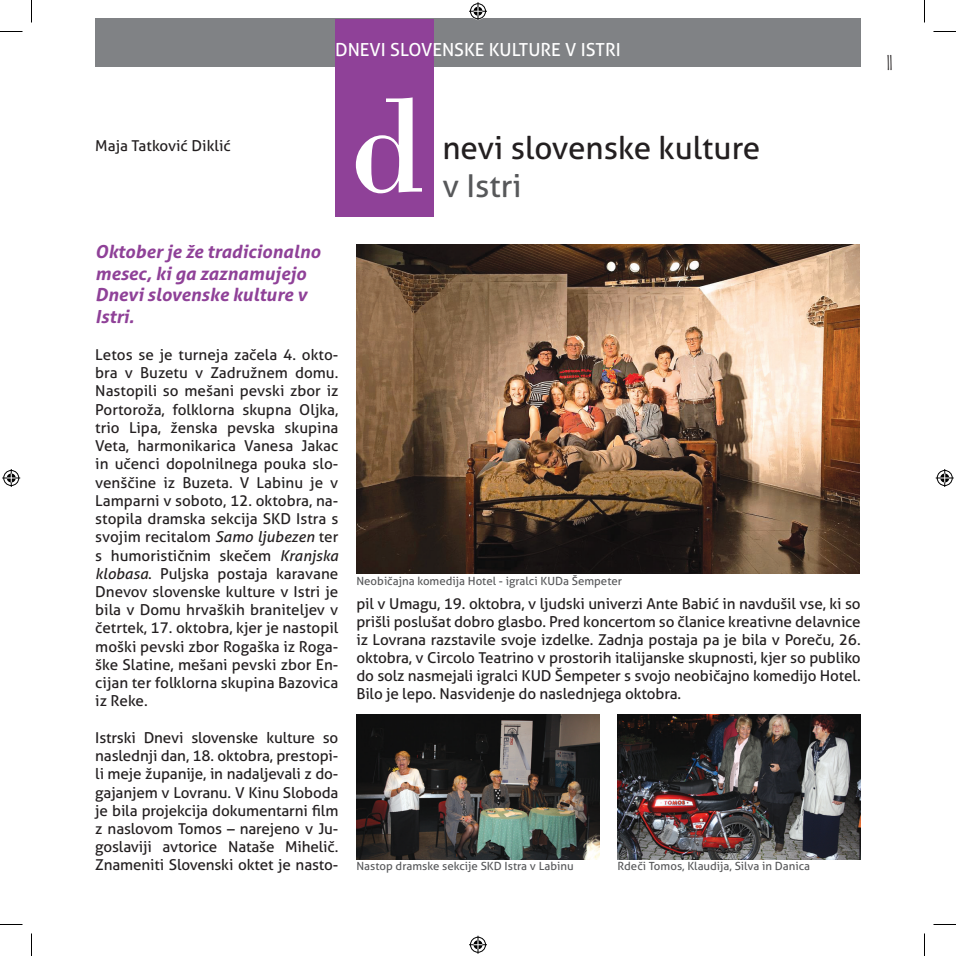
<style>
.page{position:relative;width:956px;height:956px;background:#fff}
.page>*{position:absolute;margin:0;border:0;box-sizing:border-box;transform-origin:0 0}
.t1{font:142.2px "Bodoni";color:#fff}
.t2{font:31.5px "Aller";color:#231f20}
.t3{font:31.5px "Aller";color:#57585a}
.t4{font:italic 700 18px/21.6px "Aller";color:#8f4198}
.t5{font:18px "Aller";color:#fff}
.t6{font:18px "KG When Oceans Rise";color:#231f20}
.t7{font:15px/18.3px "Aller";letter-spacing:-.01em;color:#231f20;text-align:justify}
.t8{font:11.25px "Aller";color:#57585a}
.s1{font-style:italic}
</style>
<div class="page">
<div style="left:95px;top:19px;width:766px;height:48px;background:#808285"></div>
<div style="left:336px;top:19px;width:98px;height:198px;background:#8f4198"></div>
<img style="left:356px;top:245px;width:503px;height:328px">
<img style="left:356px;top:714px;width:244px;height:146px">
<img style="left:618px;top:714px;width:243px;height:146px">
<svg style="left:0;top:31px;width:22px;height:1px"></svg>
<svg style="left:933px;top:31px;width:23px;height:1px"></svg>
<svg style="left:0;top:924px;width:22px;height:1px"></svg>
<svg style="left:933px;top:924px;width:23px;height:1px"></svg>
<svg style="left:31px;top:0;width:1px;height:23px"></svg>
<svg style="left:31px;top:933px;width:1px;height:23px"></svg>
<svg style="left:924px;top:0;width:1px;height:23px"></svg>
<svg style="left:924px;top:933px;width:1px;height:23px"></svg>
<svg style="left:469px;top:2px;width:18px;height:18px"></svg>
<svg style="left:469px;top:936px;width:18px;height:18px"></svg>
<svg style="left:2px;top:469px;width:18px;height:18px"></svg>
<svg style="left:936px;top:469px;width:18px;height:18px"></svg>
<p class="t7" style="left:95px;top:137px;width:137px">Maja Tatković Diklić</p>
<p class="t5" style="left:335px;top:38px;width:287px">DNEVI SLOVENSKE KULTURE V ISTRI</p>
<h1 class="t1" style="left:350px;top:61px;width:77px">d</h1>
<h2 class="t2" style="left:442px;top:129px;width:320px">nevi slovenske kulture</h2>
<h2 class="t3" style="left:442px;top:166px;width:81px">v Istri</h2>
<p class="t4" style="left:95px;top:241px;width:227px">Oktober je že tradicionalno mesec, ki ga zaznamujejo<br>Dnevi slovenske kulture v<br>Istri.</p>
<p class="t7" style="left:95px;top:345px;width:245px">Letos se je turneja začela 4. okto&shy;bra v Buzetu v Zadružnem domu.<br>Nastopili so mešani pevski zbor iz Portoroža, folklorna skupna Oljka, trio Lipa, ženska pevska skupina Veta, harmonikarica Vanesa Jakac in učenci dopolnilnega pouka slo&shy;venščine iz Buzeta. V Labinu je v Lamparni v soboto, 12. oktobra, na&shy;stopila dramska sekcija SKD Istra s svojim recitalom <span class="s1">Samo ljubezen</span> ter s humorističnim skečem <span class="s1">Kranjska klobasa</span>. Puljska postaja karavane Dnevov slovenske kulture v Istri je bila v Domu hrvaških braniteljev v četrtek, 17. oktobra, kjer je nastopil moški pevski zbor Rogaška iz Roga&shy;ške Slatine, mešani pevski zbor En&shy;cijan ter folklorna skupina Bazovica iz Reke.</p>
<p class="t7" style="left:95px;top:728px;width:245px">Istrski Dnevi slovenske kulture so naslednji dan, 18. oktobra, prestopi&shy;li meje županije, in nadaljevali z do&shy;gajanjem v Lovranu. V Kinu Sloboda je bila projekcija dokumentarni film z naslovom Tomos – narejeno v Ju&shy;goslaviji avtorice Nataše Mihelič.<br>Znameniti Slovenski oktet je nasto-</p>
<p class="t8" style="left:356px;top:574px;width:267px">Neobičajna komedija Hotel - igralci KUDa Šempeter</p>
<p class="t7" style="left:356px;top:594px;width:506px">pil v Umagu, 19. oktobra, v ljudski univerzi Ante Babić in navdušil vse, ki so prišli poslušat dobro glasbo. Pred koncertom so članice kreativne delavnice iz Lovrana razstavile svoje izdelke. Zadnja postaja pa je bila v Poreču, 26. oktobra, v Circolo Teatrino v prostorih italijanske skupnosti, kjer so publiko do solz nasmejali igralci KUD Šempeter s svojo neobičajno komedijo Hotel.<br>Bilo je lepo. Nasvidenje do naslednjega oktobra.</p>
<p class="t8" style="left:356px;top:859px;width:219px">Nastop dramske sekcije SKD Istra v Labinu</p>
<p class="t8" style="left:618px;top:859px;width:194px">Rdeči Tomos, Klaudija, Silva in Danica</p>
<p class="t6" style="left:887px;top:53px;width:7px">11</p>
</div>
